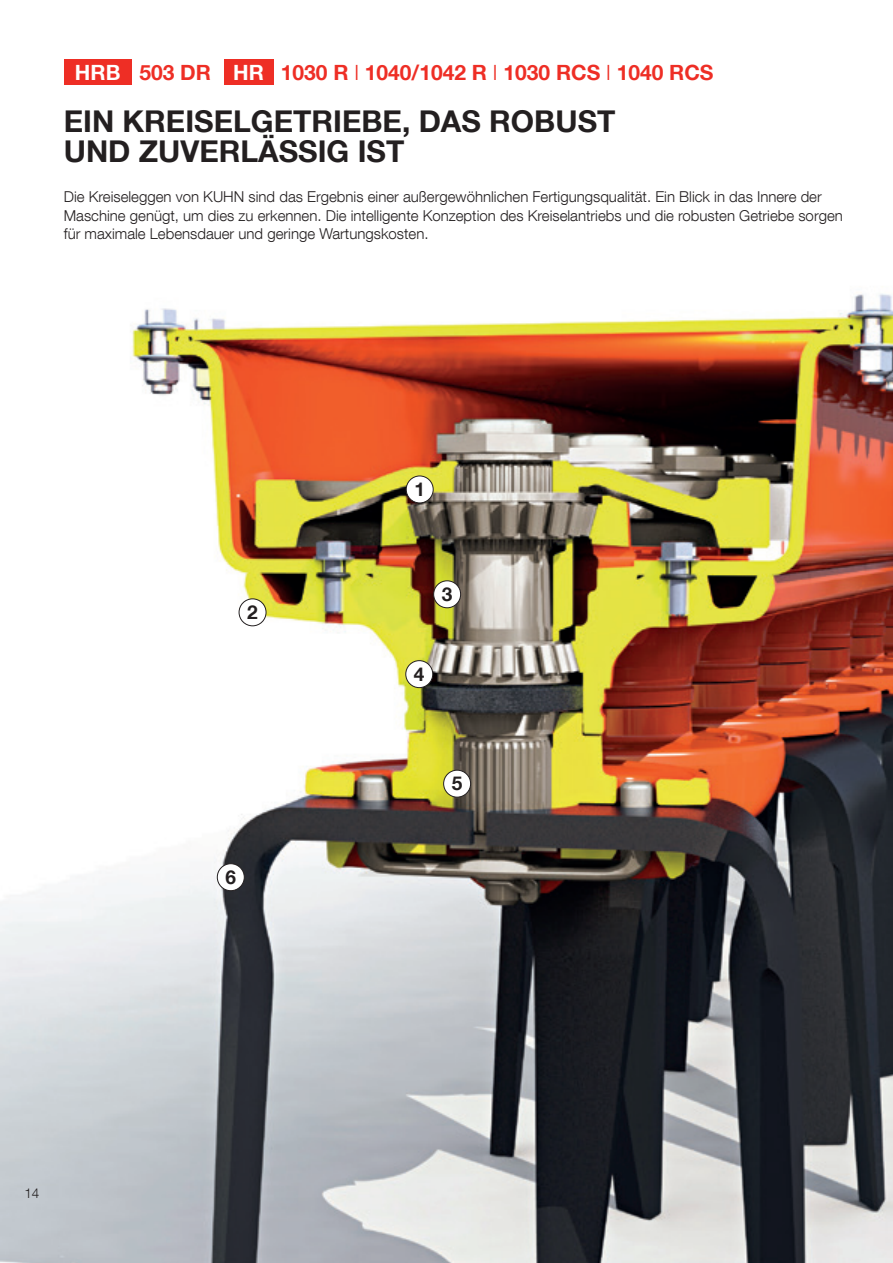
<style>
.page{position:relative;width:893px;height:1263px;background:#fff}
.page>*{position:absolute;margin:0;border:0;box-sizing:border-box;transform-origin:0 0}
.t1{font:700 30px/30px "Helvetica Neue LT Com";color:#231f20}
.t2{font:700 21px "Helvetica Neue LT Com";color:#ee2e25}
.t3{font:700 19.05px "Helvetica Neue LT Com";color:#231f20}
.t4{font:300 15px/18px "Helvetica Neue LT Com";color:#231f20}
.t5{font:300 13.5px "Helvetica Neue LT Com";color:#231f20}
.s1{color:#fff}
.s2{font-weight:300}
</style>
<div class="page">
<img style="left:0;top:59px;width:893px;height:1204px">
<div style="left:406px;top:476px;width:27px;height:27px;background:#fff;border-radius:50%"></div>
<div style="left:406px;top:476px;width:27px;height:27px;border:1px solid #231f20;border-radius:50%"></div>
<div style="left:239px;top:599px;width:27px;height:27px;background:#fff;border-radius:50%"></div>
<div style="left:239px;top:599px;width:27px;height:27px;border:1px solid #231f20;border-radius:50%"></div>
<div style="left:217px;top:864px;width:27px;height:27px;background:#fff;border-radius:50%"></div>
<div style="left:217px;top:863px;width:27px;height:28px;border:1px solid #231f20;border-radius:50%"></div>
<div style="left:444px;top:770px;width:27px;height:27px;background:#fff;border-radius:50%"></div>
<div style="left:443px;top:770px;width:28px;height:27px;border:1px solid #231f20;border-radius:50%"></div>
<div style="left:406px;top:661px;width:27px;height:27px;background:#fff;border-radius:50%"></div>
<div style="left:406px;top:660px;width:27px;height:28px;border:1px solid #231f20;border-radius:50%"></div>
<div style="left:434px;top:581px;width:27px;height:27px;background:#fff;border-radius:50%"></div>
<div style="left:433px;top:581px;width:28px;height:27px;border:1px solid #231f20;border-radius:50%"></div>
<div style="left:64px;top:60px;width:68px;height:25px;background:#ee2e25"></div>
<div style="left:224px;top:60px;width:49px;height:25px;background:#ee2e25"></div>
<h2 class="t2" style="left:75px;top:59px;width:640px"><span class="s1">HRB</span> 503 DR <span class="s1">HR</span> 1030 R <span class="s2">I</span> 1040/1042 R <span class="s2">I</span> 1030 RCS <span class="s2">I</span> 1040 RCS</h2>
<h1 class="t1" style="left:64px;top:105px;width:553px">EIN KREISELGETRIEBE, DAS ROBUST<br>UND ZUVERLÄSSIG IST</h1>
<p class="t4" style="left:64px;top:188px;width:781px">Die Kreiseleggen von KUHN sind das Ergebnis einer außergewöhnlichen Fertigungsqualität. Ein Blick in das Innere der<br>Maschine genügt, um dies zu erkennen. Die intelligente Konzeption des Kreiselantriebs und die robusten Getriebe sorgen für maximale Lebensdauer und geringe Wartungskosten.</p>
<p class="t3" style="left:247px;top:600px;width:12px">2</p>
<p class="t3" style="left:225px;top:865px;width:12px">6</p>
<p class="t3" style="left:414px;top:477px;width:12px">1</p>
<p class="t3" style="left:442px;top:582px;width:12px">3</p>
<p class="t3" style="left:414px;top:662px;width:12px">4</p>
<p class="t3" style="left:452px;top:772px;width:12px">5</p>
<p class="t5" style="left:25px;top:1185px;width:16px">14</p>
</div>
